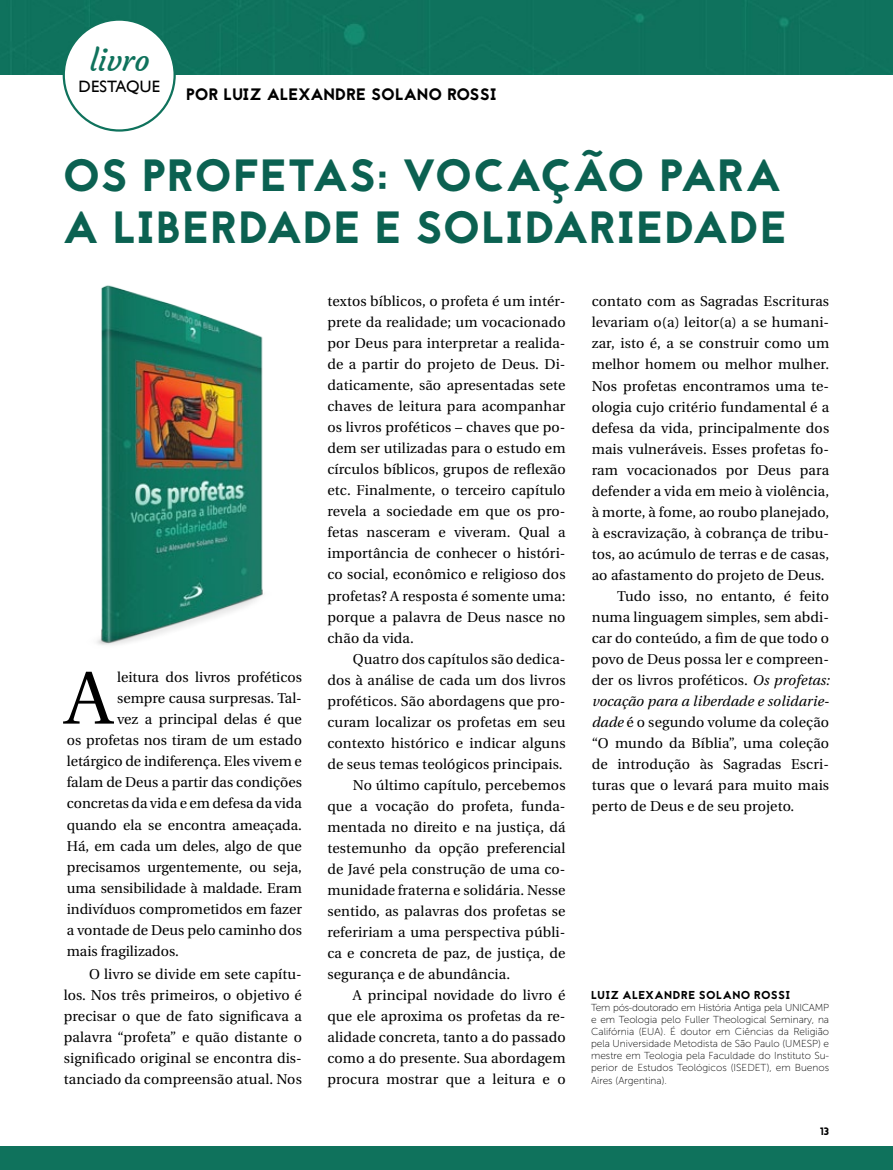
<style>
.page{position:relative;width:893px;height:1170px;background:#fff}
.page>*{position:absolute;margin:0;border:0;box-sizing:border-box;transform-origin:0 0}
.t1{font:75px "Heuristica";color:#000}
.t2{font:45px/52.5px "Jaapokki";letter-spacing:.01em;color:#0b6151}
.t3{font:30px "Courgette";color:#0f725c}
.t4{font:16.5px "Jaapokki";letter-spacing:.01em;color:#000}
.t5{font:16.5px "Gill Sans";letter-spacing:.01em;color:#000}
.t6{font:14.25px/21px "Heuristica";letter-spacing:.01em;color:#000;text-align:justify}
.t7{font:italic 14.25px "Heuristica";letter-spacing:.01em;color:#000}
.t8{font:11.55px "Jaapokki";letter-spacing:.035em;color:#000}
.t9{font:900 10.5px "Lovelo";color:#000}
.t10{font:10.2px/12.1px "Museo Sans 100";color:#000;text-align:justify}
.s1{font-style:italic}
</style>
<div class="page">
<div style="left:0;top:0;width:893px;height:74px;background:#0f725d"></div>
<div style="left:0;top:1146px;width:893px;height:23px;background:#0f725c"></div>
<div style="left:64px;top:20px;width:111px;height:110px;background:#fff;border-radius:50%"></div>
<div style="left:63px;top:18px;width:113px;height:114px;border:2px solid #0f725c;border-radius:50%"></div>
<img style="left:97px;top:285px;width:166px;height:360px">
<h3 class="t3" style="left:90px;top:42px;width:62px">livro</h3>
<p class="t5" style="left:79px;top:77px;width:83px">DESTAQUE</p>
<p class="t4" style="left:186px;top:83px;width:312px">POR LUIZ ALEXANDRE SOLANO ROSSI</p>
<h2 class="t2" style="left:63px;top:150px;width:726px">OS PROFETAS: VOCAÇÃO PARA<br>A LIBERDADE E SOLIDARIEDADE</h2>
<h1 class="t1" style="left:65px;top:640px;width:49px">A</h1>
<p class="t6" style="left:117px;top:667px;width:186px">leitura dos livros proféticos</p>
<p class="t6" style="left:117px;top:688px;width:186px">sempre causa surpresas. Tal-</p>
<p class="t6" style="left:117px;top:709px;width:186px">vez a principal delas é que</p>
<p class="t6" style="left:67px;top:730px;width:237px">os profetas nos tiram de um estado</p>
<p class="t6" style="left:67px;top:751px;width:237px">letárgico de indiferença. Eles vivem e</p>
<p class="t6" style="left:67px;top:772px;width:237px">falam de Deus a partir das condições</p>
<p class="t6" style="left:67px;top:793px;width:237px">concretas da vida e em defesa da vida</p>
<p class="t6" style="left:67px;top:814px;width:237px">quando ela se encontra ameaçada.</p>
<p class="t6" style="left:67px;top:835px;width:237px">Há, em cada um deles, algo de que</p>
<p class="t6" style="left:67px;top:856px;width:237px">precisamos urgentemente, ou seja,</p>
<p class="t6" style="left:67px;top:877px;width:237px">uma sensibilidade à maldade. Eram</p>
<p class="t6" style="left:67px;top:898px;width:237px">indivíduos comprometidos em fazer</p>
<p class="t6" style="left:67px;top:919px;width:237px">a vontade de Deus pelo caminho dos</p>
<p class="t6" style="left:67px;top:940px;width:113px">mais fragilizados.</p>
<p class="t6" style="left:64px;top:963px;width:240px;text-indent:25px">O livro se divide em sete capítu&shy;los. Nos três primeiros, o objetivo é precisar o que de fato significava a palavra “profeta” e quão distante o significado original se encontra dis&shy;tanciado da compreensão atual. Nos</p>
<p class="t6" style="left:327px;top:291px;width:240px">textos bíblicos, o profeta é um intér&shy;prete da realidade; um vocacionado por Deus para interpretar a realida&shy;de a partir do projeto de Deus. Di&shy;daticamente, são apresentadas sete chaves de leitura para acompanhar os livros proféticos – chaves que po&shy;dem ser utilizadas para o estudo em círculos bíblicos, grupos de reflexão etc. Finalmente, o terceiro capítulo revela a sociedade em que os pro&shy;fetas nasceram e viveram. Qual a importância de conhecer o históri&shy;co social, econômico e religioso dos profetas? A resposta é somente uma: porque a palavra de Deus nasce no chão da vida.</p>
<p class="t6" style="left:353px;top:648px;width:214px">Quatro dos capítulos são dedica-</p>
<p class="t6" style="left:327px;top:669px;width:240px">dos à análise de cada um dos livros</p>
<p class="t6" style="left:327px;top:690px;width:240px">proféticos. São abordagens que pro-</p>
<p class="t6" style="left:327px;top:711px;width:240px">curam localizar os profetas em seu</p>
<p class="t6" style="left:327px;top:732px;width:240px">contexto histórico e indicar alguns</p>
<p class="t6" style="left:327px;top:753px;width:237px">de seus temas teológicos principais.</p>
<p class="t6" style="left:353px;top:774px;width:214px">No último capítulo, percebemos</p>
<p class="t6" style="left:327px;top:795px;width:240px">que a vocação do profeta, funda-</p>
<p class="t6" style="left:327px;top:816px;width:240px">mentada no direito e na justiça, dá</p>
<p class="t6" style="left:327px;top:837px;width:240px">testemunho da opção preferencial</p>
<p class="t6" style="left:327px;top:858px;width:240px">de Javé pela construção de uma co-</p>
<p class="t6" style="left:327px;top:879px;width:240px">munidade fraterna e solidária. Nesse</p>
<p class="t6" style="left:327px;top:900px;width:240px">sentido, as palavras dos profetas se</p>
<p class="t6" style="left:327px;top:921px;width:240px">refeririam a uma perspectiva públi-</p>
<p class="t6" style="left:327px;top:942px;width:240px">ca e concreta de paz, de justiça, de</p>
<p class="t6" style="left:327px;top:963px;width:184px">segurança e de abundância.</p>
<p class="t6" style="left:353px;top:984px;width:214px">A principal novidade do livro é</p>
<p class="t6" style="left:327px;top:1005px;width:240px">que ele aproxima os profetas da re-</p>
<p class="t6" style="left:327px;top:1026px;width:240px">alidade concreta, tanto a do passado</p>
<p class="t6" style="left:327px;top:1047px;width:240px">como a do presente. Sua abordagem</p>
<p class="t6" style="left:327px;top:1068px;width:240px">procura mostrar que a leitura e o</p>
<p class="t6" style="left:592px;top:291px;width:239px">contato com as Sagradas Escrituras</p>
<p class="t6" style="left:592px;top:312px;width:239px">levariam o(a) leitor(a) a se humani-</p>
<p class="t6" style="left:592px;top:333px;width:239px">zar, isto é, a se construir como um</p>
<p class="t6" style="left:592px;top:354px;width:239px">melhor homem ou melhor mulher.</p>
<p class="t6" style="left:592px;top:375px;width:239px">Nos profetas encontramos uma te-</p>
<p class="t6" style="left:592px;top:396px;width:239px">ologia cujo critério fundamental é a</p>
<p class="t6" style="left:592px;top:417px;width:239px">defesa da vida, principalmente dos</p>
<p class="t6" style="left:592px;top:438px;width:239px">mais vulneráveis. Esses profetas fo-</p>
<p class="t6" style="left:592px;top:459px;width:239px">ram vocacionados por Deus para</p>
<p class="t6" style="left:592px;top:480px;width:239px">defender a vida em meio à violência,</p>
<p class="t6" style="left:592px;top:501px;width:239px">à morte, à fome, ao roubo planejado,</p>
<p class="t6" style="left:592px;top:522px;width:239px">à escravização, à cobrança de tribu-</p>
<p class="t6" style="left:592px;top:543px;width:239px">tos, ao acúmulo de terras e de casas,</p>
<p class="t6" style="left:592px;top:564px;width:234px">ao afastamento do projeto de Deus.</p>
<p class="t6" style="left:617px;top:585px;width:213px">Tudo isso, no entanto, é feito</p>
<p class="t6" style="left:592px;top:606px;width:239px">numa linguagem simples, sem abdi-</p>
<p class="t6" style="left:592px;top:627px;width:239px">car do conteúdo, a fim de que todo o</p>
<p class="t6" style="left:592px;top:648px;width:239px">povo de Deus possa ler e compreen-</p>
<p class="t6" style="left:592px;top:669px;width:239px">der os livros proféticos. <span class="s1">Os profetas:</span></p>
<p class="t7" style="left:592px;top:690px;width:239px">vocação para a liberdade e solidarie-</p>
<p class="t6" style="left:592px;top:711px;width:239px"><span class="s1">dade</span> é o segundo volume da coleção</p>
<p class="t6" style="left:592px;top:732px;width:239px">“O mundo da Bíblia”, uma coleção</p>
<p class="t6" style="left:592px;top:753px;width:239px">de introdução às Sagradas Escri-</p>
<p class="t6" style="left:592px;top:774px;width:239px">turas que o levará para muito mais</p>
<p class="t6" style="left:592px;top:795px;width:204px">perto de Deus e de seu projeto.</p>
<p class="t8" style="left:591px;top:986px;width:201px">LUIZ ALEXANDRE SOLANO ROSSI</p>
<p class="t10" style="left:591px;top:1001px;width:240px">Tem pós-doutorado em História Antiga pela UNICAMP e em Teologia pelo Fuller Theological Seminary, na Califórnia (EUA). é doutor em Ciências da Religião pela Universidade Metodista de São Paulo (UMESP) e mestre em Teologia pela Faculdade do Instituto Su&shy;perior de Estudos Teológicos (ISEDET), em Buenos Aires (Argentina).</p>
<p class="t9" style="left:820px;top:1124px;width:11px">13</p>
</div>
